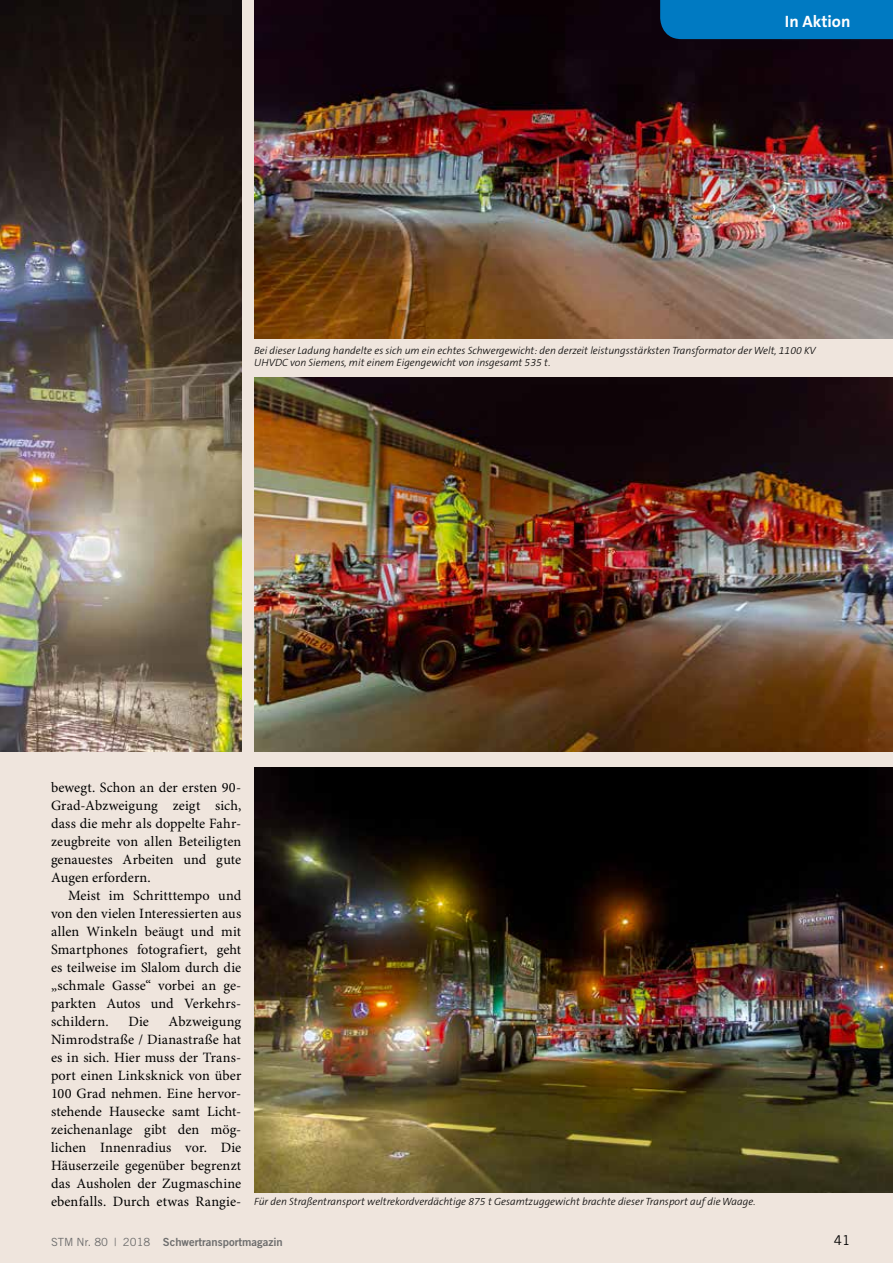
<style>
.page{position:relative;width:893px;height:1263px;background:#efe5dd}
.page>*{position:absolute;margin:0;border:0;box-sizing:border-box;transform-origin:0 0}
.t1{font:700 16.5px "The Sans B7";color:#fff}
.t2{font:14.25px/18px "Minion Pro";letter-spacing:.005em;color:#000;text-align:justify}
.t3{font:13.5px "Trade Gothic";color:#000}
.t4{font:11.25px "Trade Gothic Bold Two";color:#6e6e6e}
.t5{font:italic 300 10.5px/12.3px "The Sans B3";color:#000}
.s1{font-family:"Trade Gothic"}
</style>
<div class="page">
<img style="left:0;top:0;width:241px;height:752px">
<img style="left:254px;top:0;width:639px;height:338px">
<div style="left:660px;top:0;width:233px;height:39px;background:#007ac2"></div>
<img style="left:254px;top:378px;width:639px;height:374px">
<img style="left:254px;top:767px;width:639px;height:426px">
<p class="t1" style="left:785px;top:13px;width:67px">In Aktion</p>
<p class="t5" style="left:254px;top:344px;width:563px">Bei dieser Ladung handelte es sich um ein echtes Schwergewicht: den derzeit leistungsstärksten Transformator der Welt, 1100 KV<br>UHVDC von Siemens, mit einem Eigengewicht von insgesamt 535 t.</p>
<p class="t2" style="left:51px;top:779px;width:192px">bewegt. Schon an der ersten 90- Grad-Abzweigung zeigt sich, dass die mehr als doppelte Fahr&shy;zeugbreite von allen Beteiligten genauestes Arbeiten und gute Augen erfordern.</p>
<p class="t2" style="left:51px;top:887px;width:192px;text-indent:17px">Meist im Schritttempo und von den vielen Interessierten aus allen Winkeln beäugt und mit Smartphones fotografiert, geht es teilweise im Slalom durch die „schmale Gasse“ vorbei an ge&shy;parkten Autos und Verkehrs&shy;schildern.</p>
<p class="t2" style="left:51px;top:1013px;width:192px;text-indent:118px">Abzweigung Nimrodstraße / Dianastraße hat es in sich. Hier muss der Trans&shy;port einen Linksknick von über 100 Grad nehmen. Eine hervor&shy;stehende Hausecke samt Licht&shy;zeichenanlage gibt den mög&shy;lichen Innenradius vor. Die Häuserzeile gegenüber begrenzt das Ausholen der Zugmaschine ebenfalls. Durch etwas Rangie-</p>
<p class="t2" style="left:128px;top:1013px;width:22px">Die</p>
<p class="t5" style="left:254px;top:1196px;width:503px">Für den Straßentransport weltrekordverdächtige 875 t Gesamtzuggewicht brachte dieser Transport auf die Waage.</p>
<p class="t4" style="left:51px;top:1235px;width:233px"><span class="s1">STM Nr. 80 | 2018</span> Schwertransportmagazin</p>
<p class="t3" style="left:834px;top:1232px;width:18px">41</p>
</div>
